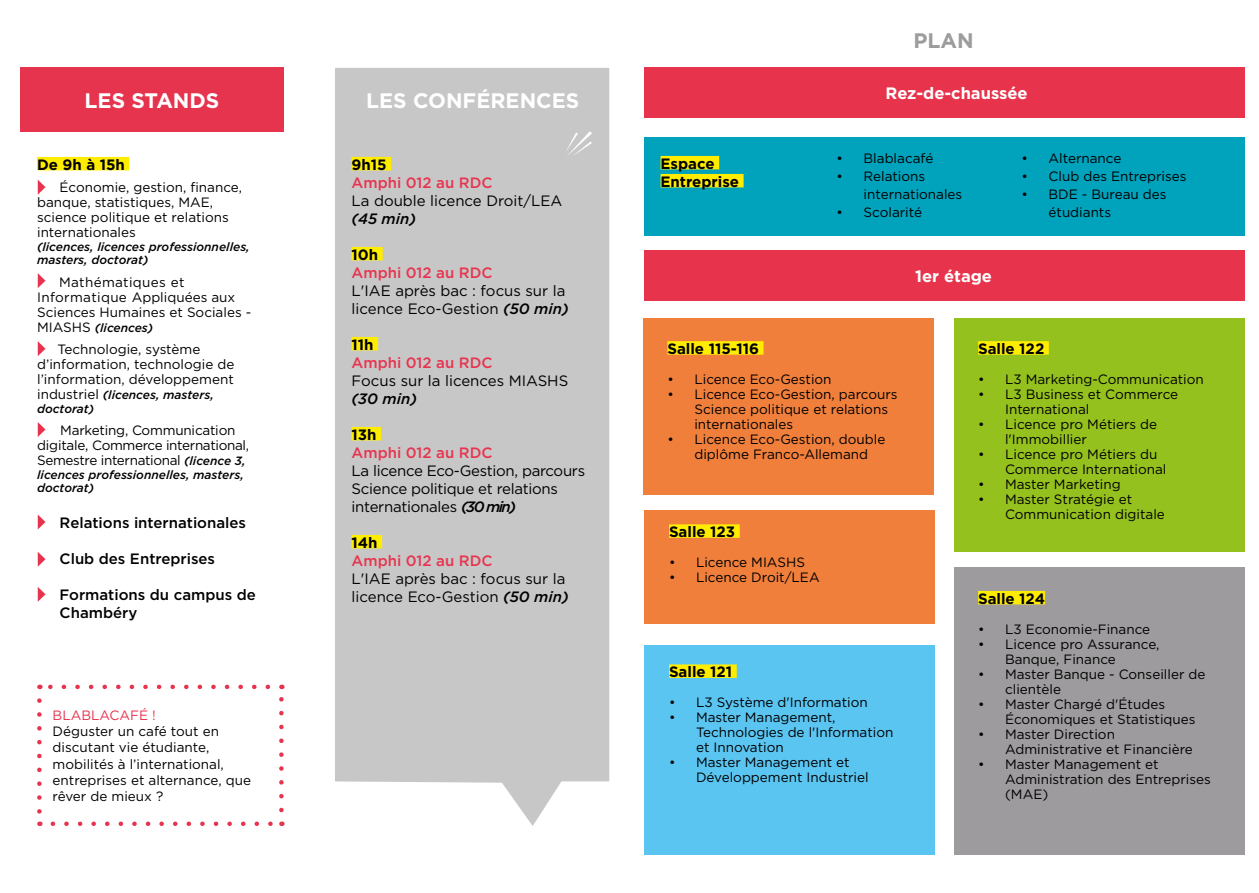
<style>
.page{position:relative;width:1259px;height:893px;background:#fff}
.page>*{position:absolute;margin:0;border:0;box-sizing:border-box;transform-origin:0 0}
.t1{font:700 21px "Gotham";color:#fff}
.t2{font:700 21px "Gotham";color:#9d9b9d}
.t3{font:700 16.5px "Gotham";color:#fff}
.t4{font:15px/18px "Gotham";letter-spacing:-.01em;color:#000}
.t5{font:700 15px/18px "Gotham";color:#000}
.t6{font:500 15px/18px "Gotham";color:#000}
.t7{font:500 15px "Gotham";color:#e7344e}
.t8{font:italic 500 15px "Gotham";color:#000}
.t9{font:13.5px/15px "Gotham";color:#000}
.t10{font:13.5px/15px "Gotham";letter-spacing:-.025em;color:#000}
.t11{font:13.5px "Gotham";color:#e7344e}
.t12{font:italic 500 12px/13.5px "Gotham";color:#000}
.s1{font-weight:400;font-style:normal;font-size:13.5px}
.s2{font-weight:500;font-style:italic;font-size:12px}
.s3{font-weight:500;font-style:italic}
</style>
<div class="page">
<div style="left:20px;top:67px;width:264px;height:65px;background:#e7344e"></div>
<div style="left:37px;top:157px;width:92px;height:13px;background:#ffed00"></div>
<div style="left:644px;top:250px;width:601px;height:50px;background:#e7344c"></div>
<div style="left:644px;top:67px;width:601px;height:50px;background:#e7344c"></div>
<div style="left:335px;top:68px;width:274px;height:758px;background:#c8c7c8"></div>
<svg style="left:565px;top:131px;width:27px;height:26px"></svg>
<div style="left:351px;top:157px;width:40px;height:13px;background:#ffed00"></div>
<div style="left:351px;top:247px;width:32px;height:13px;background:#ffed00"></div>
<div style="left:351px;top:337px;width:27px;height:13px;background:#ffed00"></div>
<div style="left:351px;top:427px;width:30px;height:13px;background:#ffed00"></div>
<div style="left:351px;top:535px;width:31px;height:13px;background:#ffed00"></div>
<svg style="left:53px;top:821px;width:220px;height:5px"></svg>
<svg style="left:48px;top:685px;width:220px;height:4px"></svg>
<svg style="left:37px;top:701px;width:5px;height:125px"></svg>
<svg style="left:279px;top:685px;width:5px;height:125px"></svg>
<svg style="left:37px;top:587px;width:9px;height:15px"></svg>
<svg style="left:37px;top:180px;width:9px;height:15px"></svg>
<svg style="left:37px;top:341px;width:9px;height:15px"></svg>
<svg style="left:37px;top:514px;width:9px;height:15px"></svg>
<svg style="left:37px;top:422px;width:9px;height:15px"></svg>
<svg style="left:37px;top:273px;width:9px;height:15px"></svg>
<svg style="left:37px;top:552px;width:9px;height:15px"></svg>
<div style="left:644px;top:137px;width:601px;height:99px;background:#00a2bc"></div>
<div style="left:660px;top:156px;width:59px;height:13px;background:#ffed00"></div>
<div style="left:660px;top:174px;width:83px;height:13px;background:#ffed00"></div>
<div style="left:954px;top:318px;width:291px;height:234px;background:#95c11f"></div>
<div style="left:978px;top:341px;width:71px;height:14px;background:#ffed00"></div>
<div style="left:954px;top:567px;width:291px;height:288px;background:#9d9b9d"></div>
<div style="left:978px;top:591px;width:67px;height:13px;background:#ffed00"></div>
<div style="left:643px;top:318px;width:290px;height:176px;background:#f07f3c"></div>
<div style="left:667px;top:341px;width:96px;height:14px;background:#ffed00"></div>
<div style="left:644px;top:510px;width:291px;height:114px;background:#f07f3c"></div>
<div style="left:669px;top:524px;width:71px;height:14px;background:#ffed00"></div>
<div style="left:644px;top:645px;width:291px;height:210px;background:#5bc5f2"></div>
<div style="left:669px;top:664px;width:68px;height:14px;background:#ffed00"></div>
<h1 class="t1" style="left:85px;top:86px;width:136px">LES STANDS</h1>
<p class="t5" style="left:37px;top:155px;width:89px">De 9h à 15h</p>
<p class="t9" style="left:37px;top:180px;width:206px;text-indent:23px">Économie, gestion, finance, banque, statistiques, MAE, science politique et relations internationales</p>
<p class="t12" style="left:37px;top:240px;width:214px">(licences, licences professionnelles, masters, doctorat)</p>
<p class="t9" style="left:37px;top:274px;width:216px;text-indent:22px">Mathématiques et<br>Informatique Appliquées aux<br>Sciences Humaines et Sociales -</p>
<p class="t12" style="left:37px;top:321px;width:117px"><span class="s1">MIASHS</span> (licences)</p>
<p class="t9" style="left:37px;top:342px;width:199px;text-indent:20px">Technologie, système d’information, technologie de l’information, développement</p>
<p class="t12" style="left:37px;top:388px;width:178px"><span class="s1">industriel</span> (licences, masters, doctorat)</p>
<p class="t10" style="left:37px;top:423px;width:213px;text-indent:23px">Marketing, Communication digitale, Commerce international,<br>Semestre international <span class="s2">(licence 3,</span></p>
<p class="t12" style="left:37px;top:468px;width:208px">licences professionnelles, masters, doctorat)</p>
<p class="t6" style="left:60px;top:514px;width:188px">Relations internationales</p>
<p class="t6" style="left:60px;top:550px;width:157px">Club des Entreprises</p>
<p class="t6" style="left:60px;top:586px;width:198px">Formations du campus de<br>Chambéry</p>
<p class="t11" style="left:53px;top:706px;width:105px">BLABLACAFÉ !</p>
<p class="t9" style="left:53px;top:723px;width:200px;line-height:16.2px">Déguster un café tout en discutant vie étudiante, mobilités à l’international, entreprises et alternance, que rêver de mieux ?</p>
<h1 class="t1" style="left:366px;top:86px;width:215px">LES CONFÉRENCES</h1>
<p class="t5" style="left:351px;top:155px;width:37px">9h15</p>
<p class="t7" style="left:351px;top:173px;width:142px">Amphi 012 au RDC</p>
<p class="t4" style="left:351px;top:191px;width:212px">La double licence Droit/LEA</p>
<p class="t8" style="left:351px;top:209px;width:66px">(45 min)</p>
<p class="t5" style="left:351px;top:245px;width:28px">10h</p>
<p class="t7" style="left:351px;top:263px;width:142px">Amphi 012 au RDC</p>
<p class="t4" style="left:351px;top:281px;width:218px">L'IAE après bac : focus sur la licence Eco-Gestion <span class="s3">(50 min)</span></p>
<p class="t5" style="left:351px;top:335px;width:24px">11h</p>
<p class="t7" style="left:351px;top:353px;width:142px">Amphi 012 au RDC</p>
<p class="t4" style="left:351px;top:371px;width:218px">Focus sur la licences MIASHS</p>
<p class="t8" style="left:351px;top:389px;width:67px">(30 min)</p>
<p class="t5" style="left:351px;top:425px;width:26px">13h</p>
<p class="t7" style="left:351px;top:443px;width:142px">Amphi 012 au RDC</p>
<p class="t4" style="left:351px;top:461px;width:235px">La licence Eco-Gestion, parcours<br>Science politique et relations internationales <span class="s3">(30 min)</span></p>
<p class="t5" style="left:351px;top:533px;width:28px">14h</p>
<p class="t7" style="left:351px;top:551px;width:142px">Amphi 012 au RDC</p>
<p class="t4" style="left:351px;top:569px;width:218px">L'IAE après bac : focus sur la licence Eco-Gestion <span class="s3">(50 min)</span></p>
<h1 class="t2" style="left:913px;top:26px;width:62px">PLAN</h1>
<p class="t5" style="left:660px;top:154px;width:80px">Espace<br>Entreprise</p>
<p class="t3" style="left:885px;top:82px;width:144px">Rez-de-chaussée</p>
<p class="t9" style="left:836px;top:151px;width:98px">• Blablacafé</p>
<p class="t9" style="left:863px;top:167px;width:100px;line-height:18px;text-indent:-27px">• Relations internationales</p>
<p class="t9" style="left:836px;top:204px;width:87px">• Scolarité</p>
<p class="t3" style="left:915px;top:265px;width:78px">1er étage</p>
<p class="t9" style="left:1021px;top:150px;width:101px">• Alternance</p>
<p class="t9" style="left:1021px;top:168px;width:166px">• Club des Entreprises</p>
<p class="t9" style="left:1048px;top:185px;width:120px;line-height:18px;text-indent:-27px">• BDE - Bureau des étudiants</p>
<p class="t5" style="left:667px;top:339px;width:93px">Salle 115-116</p>
<p class="t9" style="left:667px;top:371px;width:166px">• Licence Eco-Gestion</p>
<p class="t9" style="left:694px;top:386px;width:205px;text-indent:-27px">• Licence Eco-Gestion, parcours<br>Science politique et relations internationales</p>
<p class="t9" style="left:694px;top:431px;width:192px;text-indent:-27px">• Licence Eco-Gestion, double diplôme Franco-Allemand</p>
<p class="t5" style="left:669px;top:523px;width:68px">Salle 123</p>
<p class="t9" style="left:669px;top:554px;width:137px">• Licence MIASHS</p>
<p class="t9" style="left:669px;top:569px;width:152px">• Licence Droit/LEA</p>
<p class="t5" style="left:669px;top:663px;width:65px">Salle 121</p>
<p class="t9" style="left:669px;top:695px;width:200px">• L3 Système d'Information</p>
<p class="t9" style="left:696px;top:710px;width:199px;text-indent:-27px">• Master Management,<br>Technologies de l'Information et Innovation</p>
<p class="t9" style="left:696px;top:755px;width:174px;text-indent:-27px">• Master Management et<br>Développement Industriel</p>
<p class="t5" style="left:978px;top:339px;width:68px">Salle 122</p>
<p class="t9" style="left:978px;top:371px;width:227px">• L3 Marketing-Communication</p>
<p class="t9" style="left:1005px;top:386px;width:175px;text-indent:-27px">• L3 Business et Commerce<br>International</p>
<p class="t9" style="left:1005px;top:416px;width:154px;text-indent:-27px">• Licence pro Métiers de l'Immobillier</p>
<p class="t9" style="left:1005px;top:446px;width:163px;text-indent:-27px">• Licence pro Métiers du<br>Commerce International</p>
<p class="t9" style="left:978px;top:476px;width:144px">• Master Marketing</p>
<p class="t9" style="left:1005px;top:491px;width:161px;text-indent:-27px">• Master Stratégie et<br>Communication digitale</p>
<p class="t5" style="left:978px;top:589px;width:69px">Salle 124</p>
<p class="t9" style="left:978px;top:621px;width:174px">• L3 Economie-Finance</p>
<p class="t9" style="left:1005px;top:636px;width:156px;text-indent:-27px">• Licence pro Assurance,<br>Banque, Finance</p>
<p class="t9" style="left:1005px;top:666px;width:202px;text-indent:-27px">• Master Banque - Conseiller de clientèle</p>
<p class="t9" style="left:1005px;top:696px;width:192px;text-indent:-27px">• Master Chargé d'Études<br>Économiques et Statistiques</p>
<p class="t9" style="left:1005px;top:726px;width:189px;text-indent:-27px">• Master Direction<br>Administrative et Financière</p>
<p class="t9" style="left:1005px;top:756px;width:207px;text-indent:-27px">• Master Management et<br>Administration des Entreprises (MAE)</p>
</div>
